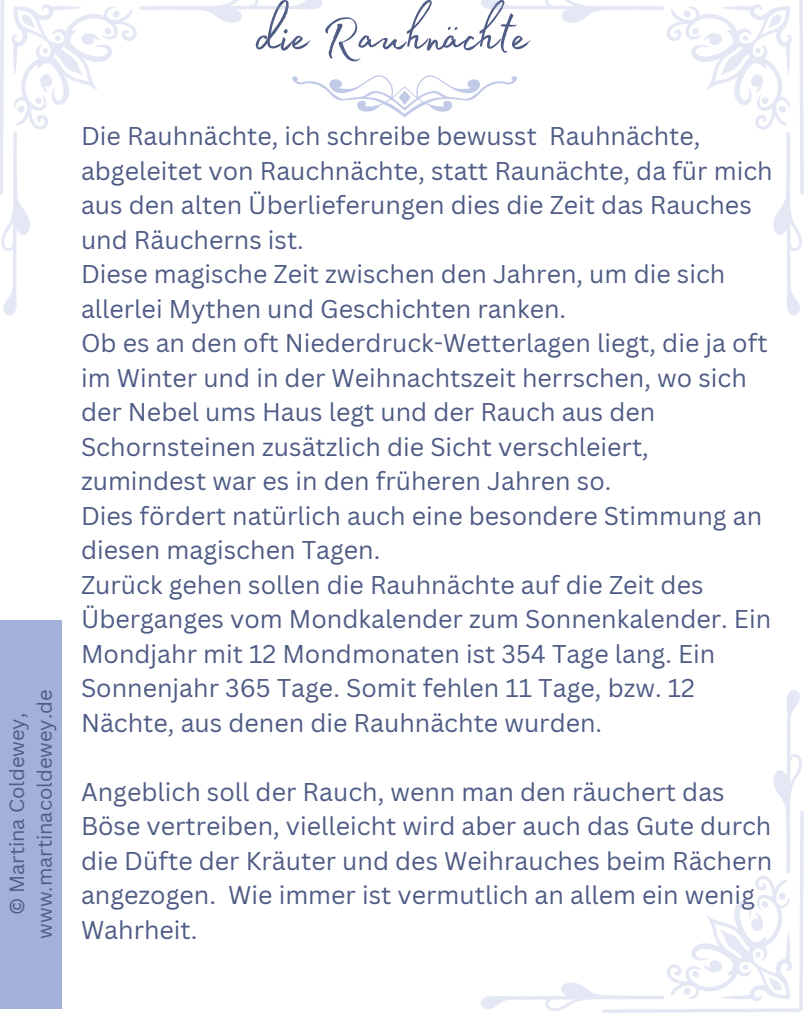
<style>
.page{position:relative;width:810px;height:1013px;background:#fff}
.page>*{position:absolute;margin:0;border:0;box-sizing:border-box;transform-origin:0 0}
.t1{font:66px "Madelyn Fill";color:#4f5c85}
.t2{font:25px/34.5px "Canva Sans";color:#4f5c85}
.t3{font:20px/27.8px "Canva Sans";color:#4f5c85;text-align:center}
</style>
<div class="page">
<div style="left:0;top:620px;width:62px;height:388px;background:#a3b0da"></div>
<svg style="left:323px;top:75px;width:158px;height:42px"></svg>
<svg style="left:481px;top:0;width:323px;height:316px"></svg>
<svg style="left:0;top:0;width:323px;height:316px"></svg>
<svg style="left:481px;top:690px;width:323px;height:322px"></svg>
<p class="t1" style="left:256px;top:-14px;width:275px">die Rauhnächte</p>
<p class="t3" style="left:3px;top:938px;width:251px;rotate:-90deg">© Martina Coldewey, www.martinacoldewey.de</p>
<h1 class="t2" style="left:81px;top:118px;width:693px">Die Rauhnächte, ich schreibe bewusst Rauhnächte, abgeleitet von Rauchnächte, statt Raunächte, da für mich aus den alten Überlieferungen dies die Zeit das Rauches und Räucherns ist.<br>Diese magische Zeit zwischen den Jahren, um die sich allerlei Mythen und Geschichten ranken.<br>Ob es an den oft Niederdruck-Wetterlagen liegt, die ja oft im Winter und in der Weihnachtszeit herrschen, wo sich der Nebel ums Haus legt und der Rauch aus den Schornsteinen zusätzlich die Sicht verschleiert, zumindest war es in den früheren Jahren so.<br>Dies fördert natürlich auch eine besondere Stimmung an diesen magischen Tagen.<br>Zurück gehen sollen die Rauhnächte auf die Zeit des Überganges vom Mondkalender zum Sonnenkalender. Ein Mondjahr mit 12 Mondmonaten ist 354 Tage lang. Ein Sonnenjahr 365 Tage. Somit fehlen 11 Tage, bzw. 12<br>Nächte, aus denen die Rauhnächte wurden.</h1>
<p class="t2" style="left:81px;top:774px;width:693px">Angeblich soll der Rauch, wenn man den räuchert das Böse vertreiben, vielleicht wird aber auch das Gute durch die Düfte der Kräuter und des Weihrauches beim Rächern angezogen. Wie immer ist vermutlich an allem ein wenig Wahrheit.</p>
</div>
